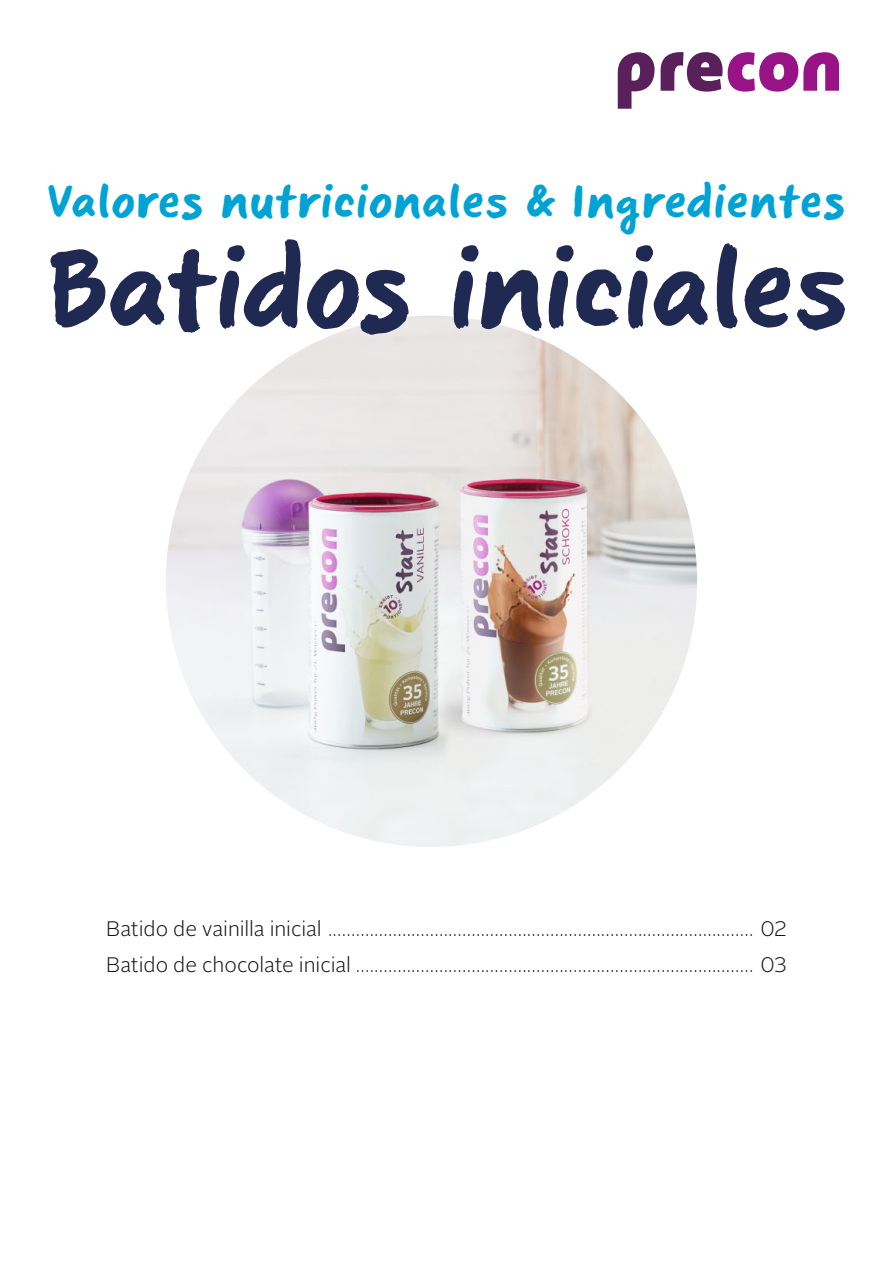
<style>
.page{position:relative;width:893px;height:1263px;background:#fff}
.page>*{position:absolute;margin:0;border:0;box-sizing:border-box;transform-origin:0 0}
.t1{font:103.5px "Precon Sharpie Pro";letter-spacing:-.045em;color:#1f2952}
.t2{font:42px "Precon Sharpie Pro";letter-spacing:-.01em;color:#00a3d4}
.t3{font:300 18px/36px "Alright Sans";color:#151616}
.s1{font-size:21px}
</style>
<div class="page">
<img style="left:166px;top:316px;width:531px;height:531px;border-radius:50%">
<svg style="left:661px;top:52px;width:178px;height:40px"></svg>
<svg style="left:618px;top:52px;width:37px;height:57px"></svg>
<h2 class="t2" style="left:46px;top:182px;width:802px">Valores nutricionales &amp; Ingredientes</h2>
<h1 class="t1" style="left:42px;top:240px;width:810px">Batidos iniciales</h1>
<p class="t3" style="left:106px;top:913px;width:682px"><span class="s1">Batido de vainilla inicial</span> ............................................................................................ <span class="s1">02<br>Batido de chocolate inicial</span> ...................................................................................... <span class="s1">03</span></p>
</div>
